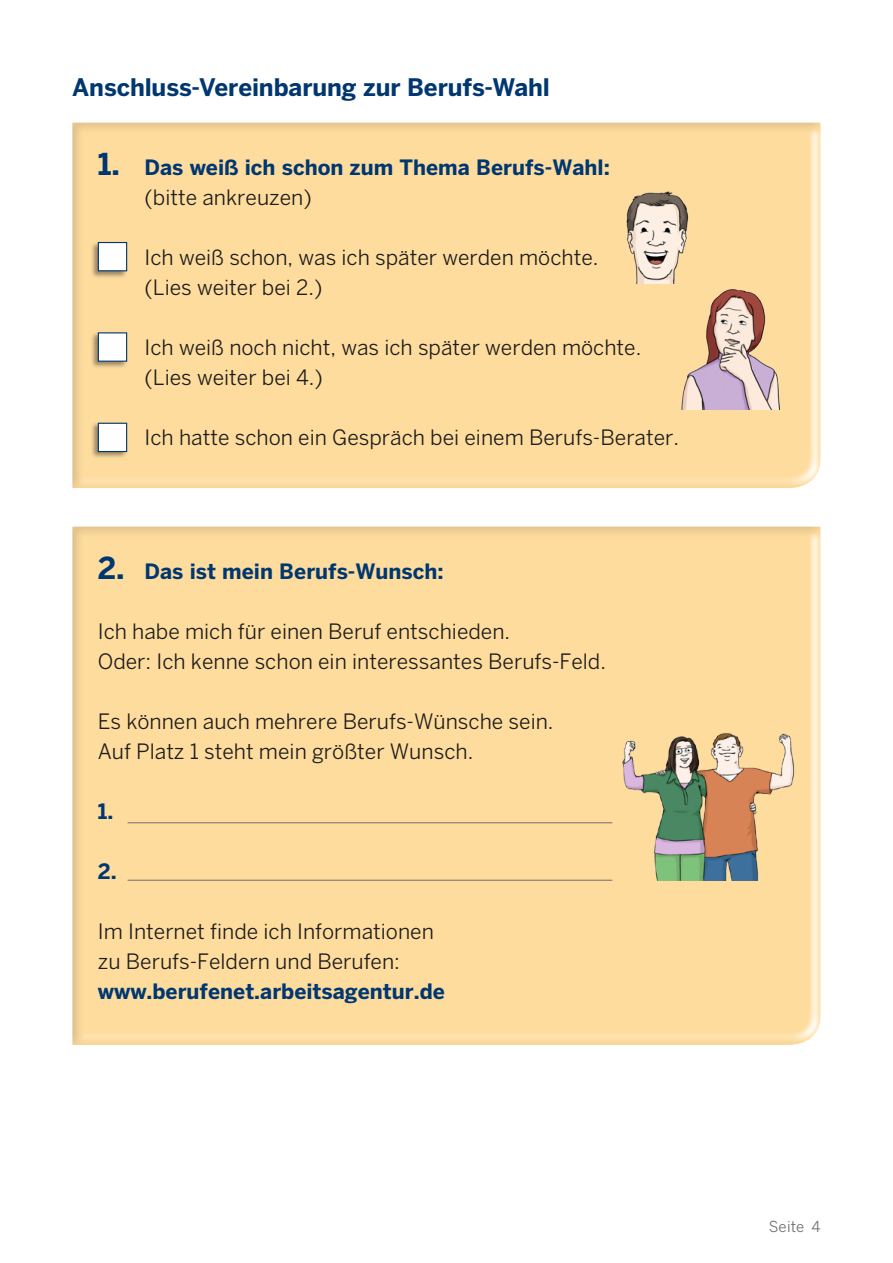
<style>
.page{position:relative;width:893px;height:1263px;background:#fff}
.page>*{position:absolute;margin:0;border:0;box-sizing:border-box;transform-origin:0 0}
.t1{font:700 24px "Benton Sans";letter-spacing:-.005em;color:#003770}
.t2{font:21px/30px "Benton Sans";color:#1d1d1b}
.t3{font:700 21px/30px "Benton Sans";color:#003770}
.t4{font:15px "Benton Sans";letter-spacing:.015em;color:#706f6f}
.s1{font-size:30px}
.s2{font-weight:400;color:#1d1d1b}
.s3{font-weight:700;color:#003770}
</style>
<div class="page">
<div style="left:59px;top:113px;width:766px;height:377px;background:#1d1d1b;opacity:.5"></div>
<div style="left:91px;top:241px;width:37px;height:38px;background:#1d1d1b;opacity:.45"></div>
<div style="left:98px;top:242px;width:29px;height:29px;background:#fff;border:1px solid #003770"></div>
<div style="left:91px;top:331px;width:37px;height:38px;background:#1d1d1b;opacity:.45"></div>
<div style="left:98px;top:332px;width:29px;height:30px;background:#fff;border:1px solid #003770"></div>
<div style="left:91px;top:422px;width:37px;height:37px;background:#1d1d1b;opacity:.45"></div>
<div style="left:98px;top:423px;width:29px;height:29px;background:#fff;border:1px solid #003770"></div>
<div style="left:59px;top:517px;width:766px;height:528px;background:#1d1d1b;opacity:.5"></div>
<img style="left:621px;top:188px;width:73px;height:95px">
<img style="left:680px;top:285px;width:112px;height:125px">
<hr style="left:128px;top:822px;width:484px;height:1px;background:#706f6f">
<hr style="left:128px;top:880px;width:484px;height:1px;background:#706f6f">
<img style="left:618px;top:721px;width:181px;height:159px">
<h3 class="t1" style="left:72px;top:73px;width:479px">Anschluss-Vereinbarung zur Berufs-Wahl</h3>
<h3 class="t3" style="left:145px;top:152px;width:467px;text-indent:-47px"><span class="s1">1.</span> Das weiß ich schon zum Thema Berufs-Wahl: <span class="s2">(bitte ankreuzen)</span></h3>
<p class="t2" style="left:145px;top:242px;width:455px">Ich weiß schon, was ich später werden möchte. (Lies weiter bei 2.)</p>
<p class="t2" style="left:145px;top:332px;width:498px">Ich weiß noch nicht, was ich später werden möchte. (Lies weiter bei 4.)</p>
<p class="t2" style="left:145px;top:422px;width:536px">Ich hatte schon ein Gespräch bei einem Berufs-Berater.</p>
<p class="t3" style="left:98px;top:556px;width:347px"><span class="s1">2.</span> Das ist mein Berufs-Wunsch:</p>
<p class="t2" style="left:98px;top:616px;width:510px">Ich habe mich für einen Beruf entschieden.<br>Oder: Ich kenne schon ein interessantes Berufs-Feld.</p>
<p class="t2" style="left:98px;top:706px;width:457px">Es können auch mehrere Berufs-Wünsche sein.<br>Auf Platz 1 steht mein größter Wunsch.</p>
<p class="t3" style="left:98px;top:796px;width:17px">1.</p>
<p class="t3" style="left:98px;top:856px;width:20px">2.</p>
<p class="t2" style="left:98px;top:916px;width:349px">Im Internet finde ich Informationen zu Berufs-Feldern und Berufen: <span class="s3">www.berufenet.arbeitsagentur.de</span></p>
<p class="t4" style="left:769px;top:1218px;width:54px">Seite 4</p>
</div>
